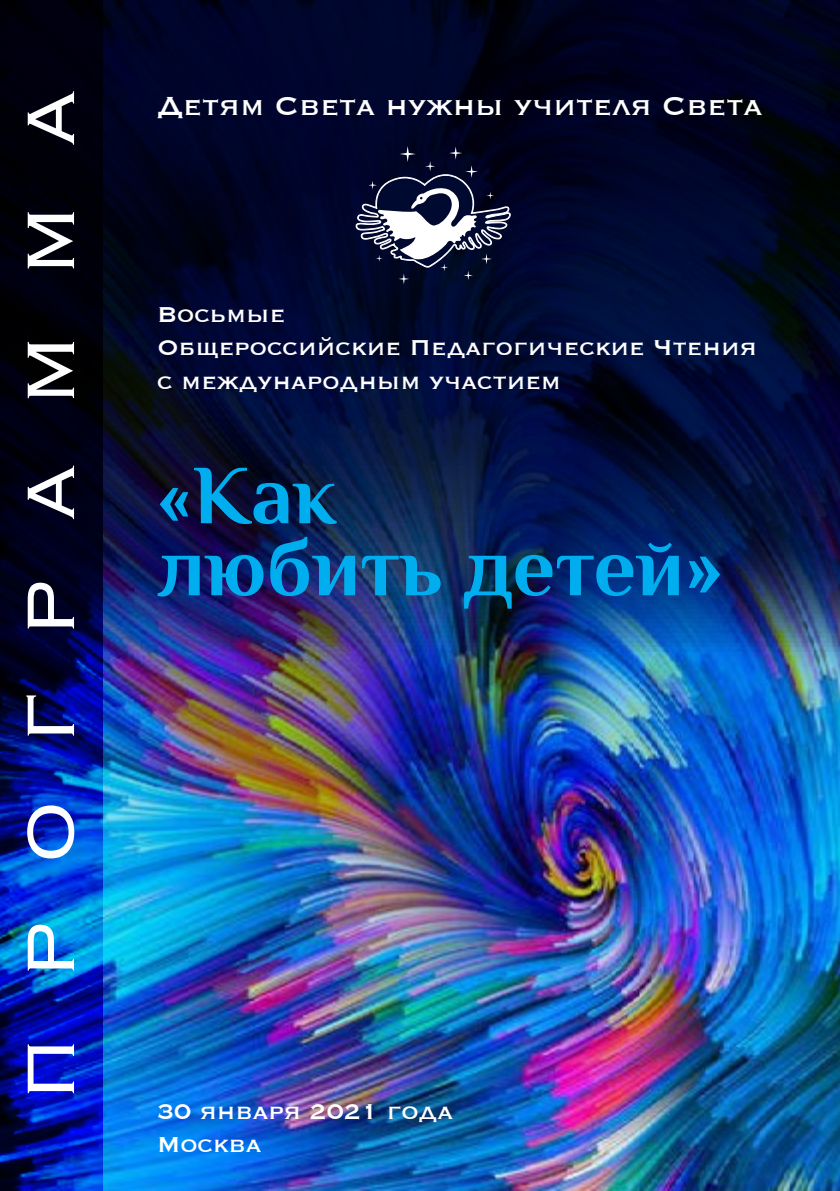
<style>
.page{position:relative;width:840px;height:1191px;background:#fff}
.page>*{position:absolute;margin:0;border:0;box-sizing:border-box;transform-origin:0 0}
.t1{font:300 88px "Copperplate";letter-spacing:.64em;color:#fff}
.t2{font:700 84px/72px "Philosopher";color:#00aeef}
.t3{font:34px "Copperplate";color:#fff}
.t4{font:28px/33.6px "Copperplate";color:#fff}
.s1{font-size:92px}
</style>
<div class="page">
<img style="left:103px;top:0;width:736px;height:1191px">
<svg style="left:355px;top:146px;width:155px;height:138px"></svg>
<svg style="left:0;top:0;width:103px;height:1191px;background:#001254"></svg>
<h1 class="t1" style="left:-7px;top:1102px;width:1015px;rotate:-90deg">ПРОГРАММА</h1>
<p class="t3" style="left:157px;top:84px;width:606px">Детям Света нужны учителя Света</p>
<p class="t4" style="left:157px;top:296px;width:601px">Восьмые<br>Общероссийские Педагогические Чтения с международным участием</p>
<h2 class="t2" style="left:157px;top:460px;width:567px">«Как<br>любить детей<span class="s1">»</span></h2>
<p class="t4" style="left:157px;top:1092px;width:297px">30 января 2021 года<br>Москва</p>
</div>
